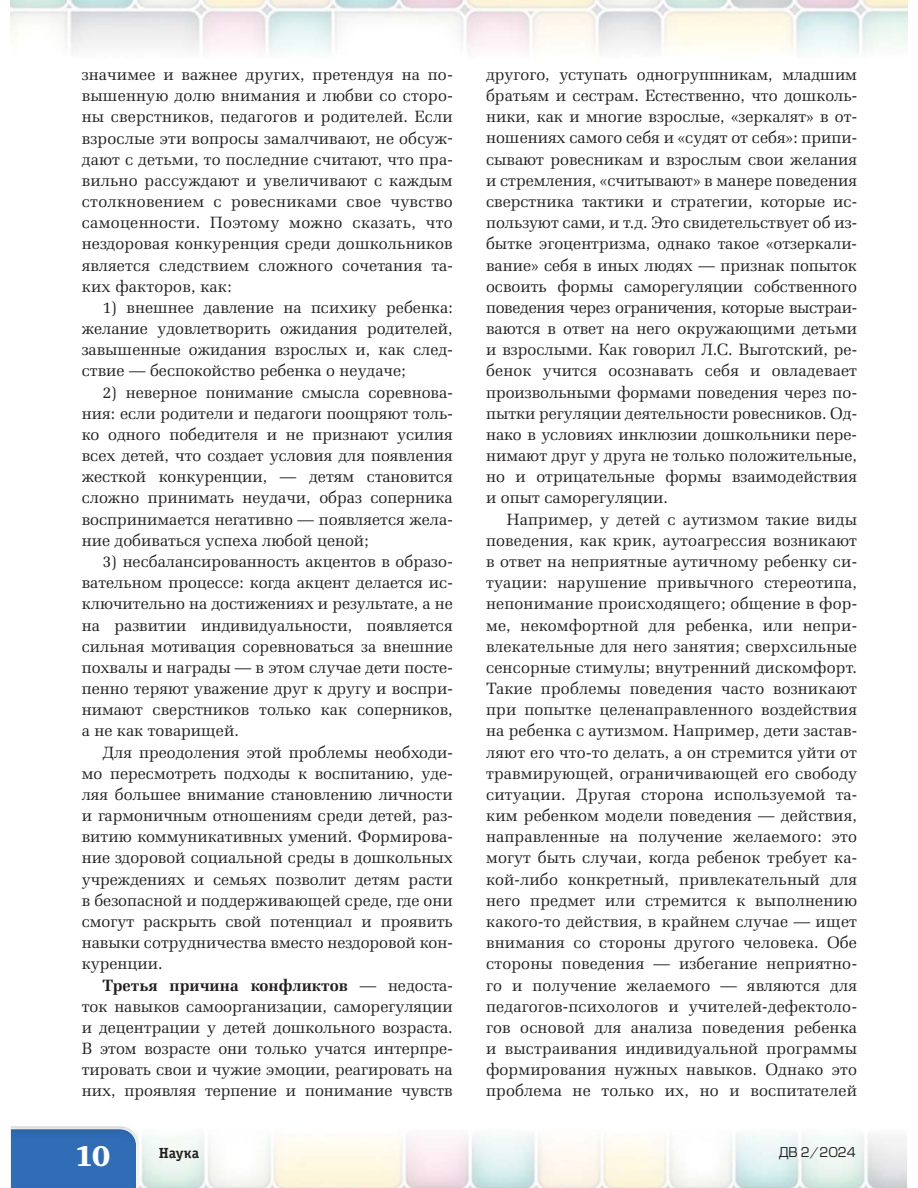
<style>
.page{position:relative;width:918px;height:1188px;background:#fff}
.page>*{position:absolute;margin:0;border:0;box-sizing:border-box;transform-origin:0 0}
.t1{font:29.4px "Charter ITC Black";color:#fff}
.t2{font:16.5px/21.1px "Zapf Elliptical 711 BT";color:#231f20;text-align:justify}
.t3{font:14.7px "Officina Serif Bold ITC";color:#231f20}
.t4{font:13.2px "Europe";color:#231f20}
.s1{font-weight:700}
</style>
<div class="page">
<img style="left:11px;top:0;width:896px;height:56px">
<img style="left:139px;top:1133px;width:768px;height:55px">
<img style="left:11px;top:1128px;width:128px;height:60px">
<p class="t2" style="left:82px;top:65px;width:373px">значимее и важнее других, претендуя на по&shy;вышенную долю внимания и любви со сторо&shy;ны сверстников, педагогов и родителей. Если взрослые эти вопросы замалчивают, не обсуж&shy;дают с детьми, то последние считают, что пра&shy;вильно рассуждают и увеличивают с каждым столкновением с ровесниками свое чувство самоценности. Поэтому можно сказать, что не здоровая конкуренция среди дошкольников является следствием сложного сочетания та&shy;ких факторов, как:</p>
<p class="t2" style="left:82px;top:298px;width:372px;text-indent:21px">1) внешнее давление на психику ребенка: желание удовлетворить ожидания родителей, завышенные ожидания взрослых и, как след&shy;ствие — беспокойство ребенка о неудаче;</p>
<p class="t2" style="left:82px;top:382px;width:373px;text-indent:21px">2) неверное понимание смысла соревнова&shy;ния: если родители и педагоги поощряют толь&shy;ко одного победителя и не признают усилия всех детей, что создает условия для появления жесткой конкуренции, — детям становится сложно принимать неудачи, образ соперника воспринимается негативно — появляется жела&shy;ние добиваться успеха любой ценой;</p>
<p class="t2" style="left:82px;top:552px;width:373px;text-indent:21px">3) несбалансированность акцентов в образо&shy;вательном процессе: когда акцент делается ис&shy;ключительно на достижениях и результате, а не на развитии индивидуальности, появляется сильная мотивация соревноваться за внешние похвалы и награды — в этом случае дети посте&shy;пенно теряют уважение друг к другу и воспри&shy;нимают сверстников только как соперников, а не как товарищей.</p>
<p class="t2" style="left:82px;top:742px;width:373px;text-indent:21px">Для преодоления этой проблемы необходи&shy;мо пересмотреть подходы к воспитанию, уде&shy;ляя большее внимание становлению личности и гармоничным отношениям среди детей, раз&shy;витию коммуникативных умений. Формирова&shy;ние здоровой социальной среды в дошкольных учреждениях и семьях позволит детям расти в безопасной и поддерживающей среде, где они смогут раскрыть свой потенциал и проявить навыки сотрудничества вместо нездоровой кон&shy;куренции.</p>
<p class="t2" style="left:82px;top:975px;width:372px;text-indent:21px"><span class="s1">Третья причина конфликтов</span> — недоста&shy;ток навыков самоорганизации, саморегуляции и децентрации у детей дошкольного возраста.<br>В этом возрасте они только учатся интерпре&shy;тировать свои и чужие эмоции, реагировать на них, проявляя терпение и понимание чувств</p>
<p class="t2" style="left:486px;top:65px;width:373px">другого, уступать одногруппникам, младшим братьям и сестрам. Естественно, что дошколь&shy;ники, как и многие взрослые, «зеркалят» в от&shy;ношениях самого себя и «судят от себя»: припи&shy;сывают ровесникам и взрослым свои желания и стремления, «считывают» в манере поведения сверстника тактики и стратегии, которые ис&shy;пользуют сами, и т.д. Это свидетельствует об из&shy;бытке эгоцентризма, однако такое «отзеркали&shy;вание» себя в иных людях — признак попыток освоить формы саморегуляции собственного поведения через ограничения, которые вы страи&shy;ваются в ответ на него окружающими детьми и взрослыми. Как говорил Л.С. Выготский, ре&shy;бенок учится осознавать себя и овладевает произвольными формами поведения через по&shy;пытки регуляции деятельности ровесников. Од&shy;нако в условиях инклюзии дошкольники пере&shy;нимают друг у друга не только положительные, но и отрицательные формы взаимодействия и опыт саморегуляции.</p>
<p class="t2" style="left:486px;top:510px;width:373px;text-indent:21px">Например, у детей с аутизмом такие виды поведения, как крик, аутоагрессия возникают в ответ на неприятные аутичному ребенку си&shy;туации: нарушение привычного стереотипа, непонимание происходящего; общение в фор&shy;ме, некомфортной для ребенка, или непри&shy;влекательные для него занятия; сверхсильные сенсорные стимулы; внутренний дискомфорт.<br>Такие проблемы поведения часто возникают при попытке целенаправленного воздействия на ребенка с аутизмом. Например, дети застав&shy;ляют его что-то делать, а он стремится уйти от травмирующей, ограничивающей его свободу ситуации. Другая сторона используемой та&shy;ким ребенком модели поведения — действия, направленные на получение желаемого: это могут быть случаи, когда ребенок требует ка&shy;кой-либо конкретный, привлекательный для него предмет или стремится к выполнению какого-то действия, в крайнем случае — ищет внимания со стороны другого человека. Обе стороны поведения — избегание неприятно&shy;го и получение желаемого — являются для педагогов-психологов и учителей-дефектоло&shy;гов основой для анализа поведения ребенка и выстраивания индивидуальной программы формирования нужных навыков. Однако это проблема не только их, но и воспитателей</p>
<h1 class="t1" style="left:74px;top:1138px;width:37px">10</h1>
<p class="t3" style="left:159px;top:1144px;width:42px">Наука</p>
<p class="t4" style="left:779px;top:1145px;width:79px">ДВ 2/2024</p>
</div>
